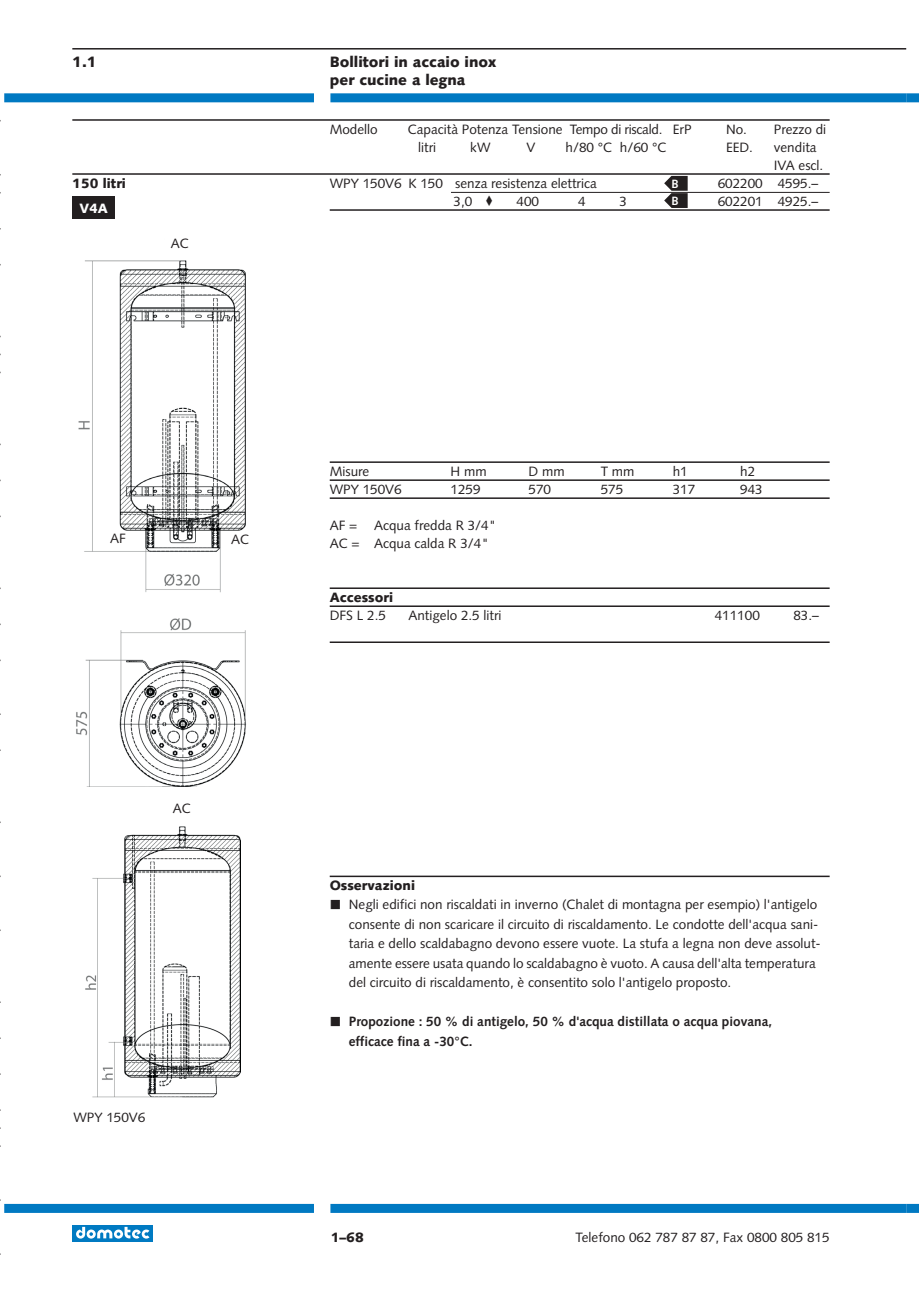
<style>
.page{position:relative;width:919px;height:1289px;background:#fff}
.page>*{position:absolute;margin:0;border:0;box-sizing:border-box;transform-origin:0 0}
.t1{font:900 15px/18px "Syntax LT Std";color:#231f20}
.t2{font:13.5px/19.5px "Syntax LT Std";color:#231f20}
.t3{font:700 13.5px/19.5px "Syntax LT Std";color:#231f20}
.t4{font:900 13.5px "Syntax LT Std";color:#231f20}
.t5{font:900 13.5px "Syntax LT Std";color:#fff}
.t6{font:700 12px/17.2px "Syntax LT Std";color:#fff}
.s1{font-family:"Cambria"}
.s2{font-family:"Cambria";font-weight:400}
</style>
<div class="page">
<div style="left:72px;top:1225px;width:81px;height:17px;background:#007ac2"></div>
<svg style="left:76px;top:1226px;width:73px;height:12px"></svg>
<div style="left:4px;top:93px;width:310px;height:9px;background:#0079c2"></div>
<div style="left:330px;top:93px;width:576px;height:9px;background:#0079c2"></div>
<div style="left:906px;top:93px;width:12px;height:9px;background:#0079c2"></div>
<div style="left:906px;top:1203px;width:12px;height:9px;background:#0079c2"></div>
<div style="left:4px;top:1203px;width:310px;height:9px;background:#0079c2"></div>
<div style="left:330px;top:1203px;width:576px;height:9px;background:#0079c2"></div>
<hr style="left:72px;top:119px;width:757px;height:2px;background:#231f20">
<hr style="left:72px;top:173px;width:757px;height:2px;background:#231f20">
<hr style="left:451px;top:192px;width:378px;height:1px;background:#231f20">
<hr style="left:330px;top:209px;width:499px;height:2px;background:#231f20">
<hr style="left:330px;top:461px;width:499px;height:2px;background:#231f20">
<hr style="left:330px;top:479px;width:499px;height:2px;background:#231f20">
<hr style="left:330px;top:497px;width:499px;height:2px;background:#231f20">
<hr style="left:330px;top:587px;width:499px;height:2px;background:#231f20">
<hr style="left:330px;top:605px;width:499px;height:2px;background:#231f20">
<hr style="left:330px;top:641px;width:499px;height:2px;background:#231f20">
<hr style="left:330px;top:875px;width:499px;height:2px;background:#231f20">
<svg style="left:664px;top:176px;width:23px;height:32px"></svg>
<hr style="left:72px;top:48px;width:834px;height:2px;background:#231f20">
<div style="left:72px;top:196px;width:42px;height:23px;background:#231f20"></div>
<img style="left:76px;top:260px;width:170px;height:526px">
<img style="left:85px;top:826px;width:156px;height:272px">
<div style="left:110px;top:533px;width:31px;height:16px;background:#fff"></div>
<div style="left:225px;top:534px;width:30px;height:17px;background:#fff"></div>
<p class="t1" style="left:72px;top:52px;width:26px">1.1</p>
<p class="t1" style="left:330px;top:52px;width:168px">Bollitori in accaio inox per cucine a legna</p>
<p class="t2" style="left:330px;top:119px;width:50px">Modello</p>
<p class="t2" style="left:408px;top:119px;width:285px">Capacità Potenza Tensione Tempo di riscald. ErP</p>
<p class="t2" style="left:726px;top:119px;width:23px">No.</p>
<p class="t2" style="left:773px;top:119px;width:54px">Prezzo di</p>
<p class="t2" style="left:418px;top:137px;width:19px">litri</p>
<p class="t2" style="left:470px;top:137px;width:22px">kW</p>
<p class="t2" style="left:526px;top:137px;width:11px">V</p>
<p class="t2" style="left:565px;top:137px;width:102px">h/80 °C h/60 °C</p>
<p class="t2" style="left:726px;top:137px;width:28px">EED.</p>
<p class="t2" style="left:773px;top:138px;width:51px;line-height:18px">vendita<br>IVA escl.</p>
<p class="t4" style="left:72px;top:175px;width:55px">150 litri</p>
<p class="t2" style="left:329px;top:173px;width:269px">WPY 150V6 K 150 senza resistenza elettrica</p>
<p class="t2" style="left:717px;top:173px;width:102px">602200 4595.–</p>
<p class="t2" style="left:453px;top:191px;width:41px">3,0 ♦</p>
<p class="t2" style="left:516px;top:191px;width:24px">400</p>
<p class="t2" style="left:578px;top:191px;width:9px">4</p>
<p class="t2" style="left:619px;top:191px;width:9px">3</p>
<p class="t2" style="left:717px;top:191px;width:102px">602201 4925.–</p>
<p class="t6" style="left:671px;top:175px;width:9px">B<br>B</p>
<p class="t5" style="left:79px;top:201px;width:30px">V4A</p>
<p class="t2" style="left:171px;top:234px;width:20px">AC</p>
<p class="t2" style="left:110px;top:529px;width:17px">AF</p>
<p class="t2" style="left:231px;top:530px;width:20px">AC</p>
<p class="t2" style="left:173px;top:798px;width:20px">AC</p>
<p class="t2" style="left:73px;top:1107px;width:74px">WPY 150V6</p>
<p class="t2" style="left:330px;top:461px;width:41px">Misure</p>
<p class="t2" style="left:450px;top:461px;width:38px">H mm</p>
<p class="t2" style="left:528px;top:461px;width:38px">D mm</p>
<p class="t2" style="left:600px;top:461px;width:35px">T mm</p>
<p class="t2" style="left:672px;top:461px;width:17px">h1</p>
<p class="t2" style="left:740px;top:461px;width:17px">h2</p>
<p class="t2" style="left:330px;top:479px;width:74px">WPY 150V6</p>
<p class="t2" style="left:450px;top:479px;width:32px">1259</p>
<p class="t2" style="left:528px;top:479px;width:24px">570</p>
<p class="t2" style="left:600px;top:479px;width:24px">575</p>
<p class="t2" style="left:672px;top:479px;width:24px">317</p>
<p class="t2" style="left:740px;top:479px;width:24px">943</p>
<p class="t2" style="left:330px;top:516px;width:168px;line-height:18px">AF = Acqua fredda R 3/4"<br>AC = Acqua calda R 3/4"</p>
<p class="t4" style="left:330px;top:589px;width:65px">Accessori</p>
<p class="t2" style="left:330px;top:605px;width:58px">DFS L 2.5</p>
<p class="t2" style="left:408px;top:605px;width:95px">Antigelo 2.5 litri</p>
<p class="t2" style="left:714px;top:605px;width:47px">411100</p>
<p class="t2" style="left:793px;top:605px;width:27px">83.–</p>
<p class="t4" style="left:330px;top:877px;width:87px">Osservazioni</p>
<p class="t2" style="left:349px;top:894px;width:473px;text-indent:-19px"><span class="s1">■</span> Negli edifici non riscaldati in inverno (Chalet di montagna per esempio) l'antigelo consente di non scaricare il circuito di riscaldamento. Le condotte dell'acqua sani&shy;taria e dello scaldabagno devono essere vuote. La stufa a legna non deve assolut&shy;amente essere usata quando lo scaldabagno è vuoto. A causa dell'alta temperatura del circuito di riscaldamento, è consentito solo l'antigelo proposto.</p>
<p class="t3" style="left:349px;top:1011px;width:425px;text-indent:-19px"><span class="s2">■</span> Propozione : 50 % di antigelo, 50 % d'acqua distillata o acqua piovana, efficace fina a -30°C.</p>
<p class="t4" style="left:331px;top:1229px;width:34px">1–68</p>
<p class="t2" style="left:575px;top:1227px;width:255px">Telefono 062 787 87 87, Fax 0800 805 815</p>
</div>
